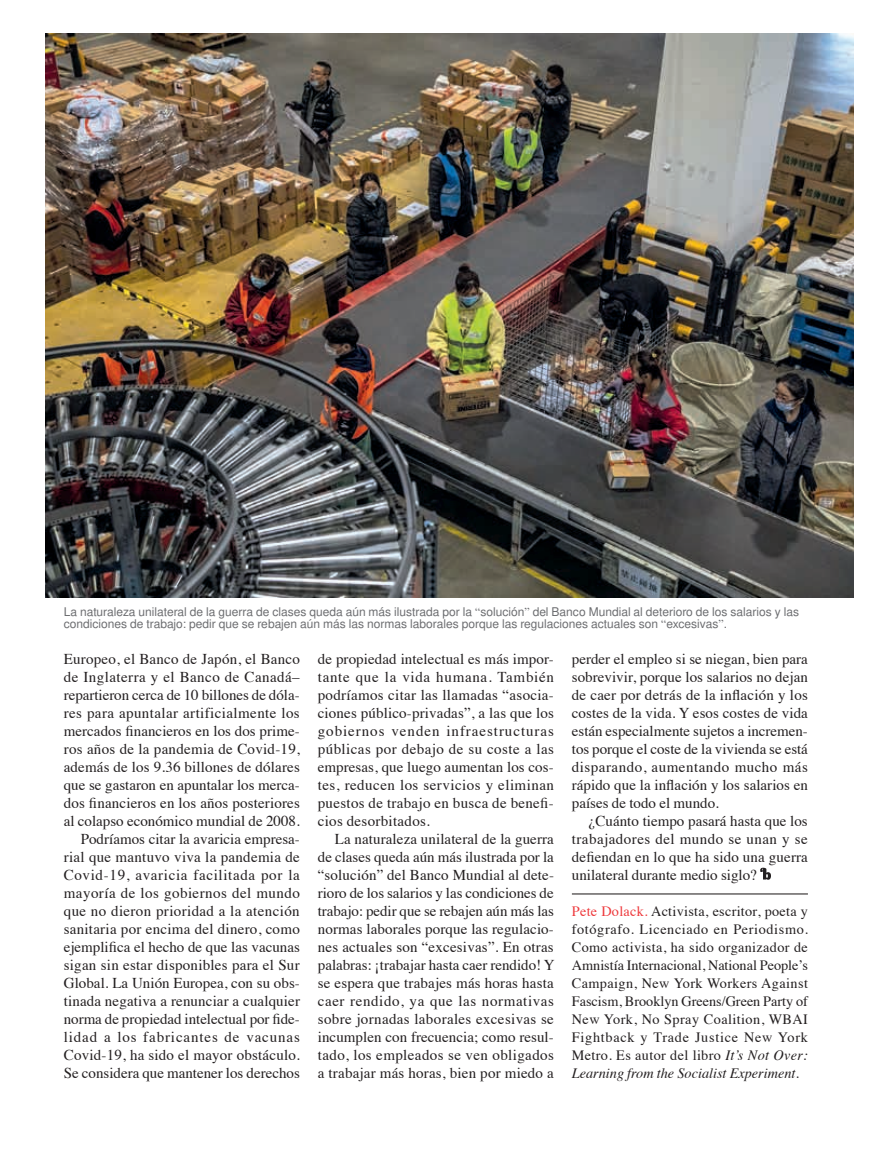
<style>
.page{position:relative;width:893px;height:1149px;background:#fff}
.page>*{position:absolute;margin:0;border:0;box-sizing:border-box;transform-origin:0 0}
.t1{font:15px/18px "Times";letter-spacing:.01em;color:#231f20;text-align:justify}
.t2{font:14.25px/18px "Times";letter-spacing:.05em;color:#231f20;text-align:justify}
.t3{font:12px/12px "Nimbus San L";color:#6c6d70}
.s1{font-family:"Times"}
.s2{color:#ee393c}
.s3{font-style:italic}
</style>
<div class="page">
<hr style="left:572px;top:893px;width:236px;height:1px;background:#231f20">
<svg style="left:760px;top:867px;width:11px;height:12px"></svg>
<img style="left:46px;top:33px;width:808px;height:564px">
<p class="t3" style="left:64px;top:604px;width:737px">La naturaleza unilateral de la guerra de clases queda aún más ilustrada por la <span class="s1">“</span>solución<span class="s1">”</span> del Banco Mundial al deterioro de los salarios y las condiciones de trabajo: pedir que se rebajen aún más las normas laborales porque las regulaciones actuales son <span class="s1">“</span>excesivas<span class="s1">”</span>.</p>
<p class="t1" style="left:64px;top:648px;width:238px;text-align:right">Europeo, el Banco de Japón, el Banco de Inglaterra y el Banco de Canadá– repartieron cerca de 10 billones de dóla&shy;res para apuntalar artificialmente los mercados financieros en los dos prime&shy;ros años de la pandemia de Covid-19, además de los 9.36 billones de dólares que se gastaron en apuntalar los merca&shy;dos financieros en los años posteriores al colapso económico mundial de 2008.<br>Podríamos citar la avaricia empresa&shy;rial que mantuvo viva la pandemia de Covid-19, avaricia facilitada por la mayoría de los gobiernos del mundo que no dieron prioridad a la atención sanitaria por encima del dinero, como ejemplifica el hecho de que las vacunas sigan sin estar disponibles para el Sur Global. La Unión Europea, con su obs&shy;tinada negativa a renunciar a cualquier norma de propiedad intelectual por fide&shy;lidad a los fabricantes de vacunas Covid-19, ha sido el mayor obstáculo.<br>Se considera que mantener los derechos</p>
<p class="t1" style="left:318px;top:648px;width:238px">de propiedad intelectual es más impor&shy;tante que la vida humana. También podríamos citar las llamadas “asocia&shy;ciones público-privadas”, a las que los gobiernos venden infraestructuras públicas por debajo de su coste a las empresas, que luego aumentan los cos&shy;tes, reducen los servicios y eliminan puestos de trabajo en busca de benefi&shy;cios desorbitados.</p>
<p class="t1" style="left:318px;top:828px;width:238px;text-indent:17px">La naturaleza unilateral de la guerra de clases queda aún más ilustrada por la “solución” del Banco Mundial al dete&shy;rioro de los salarios y las condiciones de trabajo: pedir que se rebajen aún más las normas laborales porque las regulacio&shy;nes actuales son “excesivas”. En otras palabras: ¡trabajar hasta caer rendido! Y se espera que trabajes más horas hasta caer rendido, ya que las normativas sobre jornadas laborales excesivas se incumplen con frecuencia; como resul&shy;tado, los empleados se ven obligados a trabajar más horas, bien por miedo a</p>
<p class="t1" style="left:572px;top:648px;width:238px">perder el empleo si se niegan, bien para sobrevivir, porque los salarios no dejan de caer por detrás de la inflación y los costes de la vida. Y esos costes de vida están especialmente sujetos a incremen&shy;tos porque el coste de la vivienda se está disparando, aumentando mucho más rápido que la inflación y los salarios en países de todo el mundo.</p>
<p class="t1" style="left:572px;top:810px;width:238px;text-indent:17px">¿Cuánto tiempo pasará hasta que los trabajadores del mundo se unan y se defiendan en lo que ha sido una guerra unilateral durante medio siglo?</p>
<p class="t2" style="left:572px;top:900px;width:238px"><span class="s2">Pete Dolack.</span> Activista, escritor, poeta y fotógrafo. Licenciado en Periodismo.<br>Como activista, ha sido organizador de Amnistía Internacional, National People’s Campaign, New York Workers Against Fascism, Brooklyn Greens/Green Party of New York, No Spray Coalition, WBAI Fightback y Trade Justice New York Metro. Es autor del libro <span class="s3">It’s Not Over:<br>Learning from the Socialist Experiment</span>.</p>
</div>
